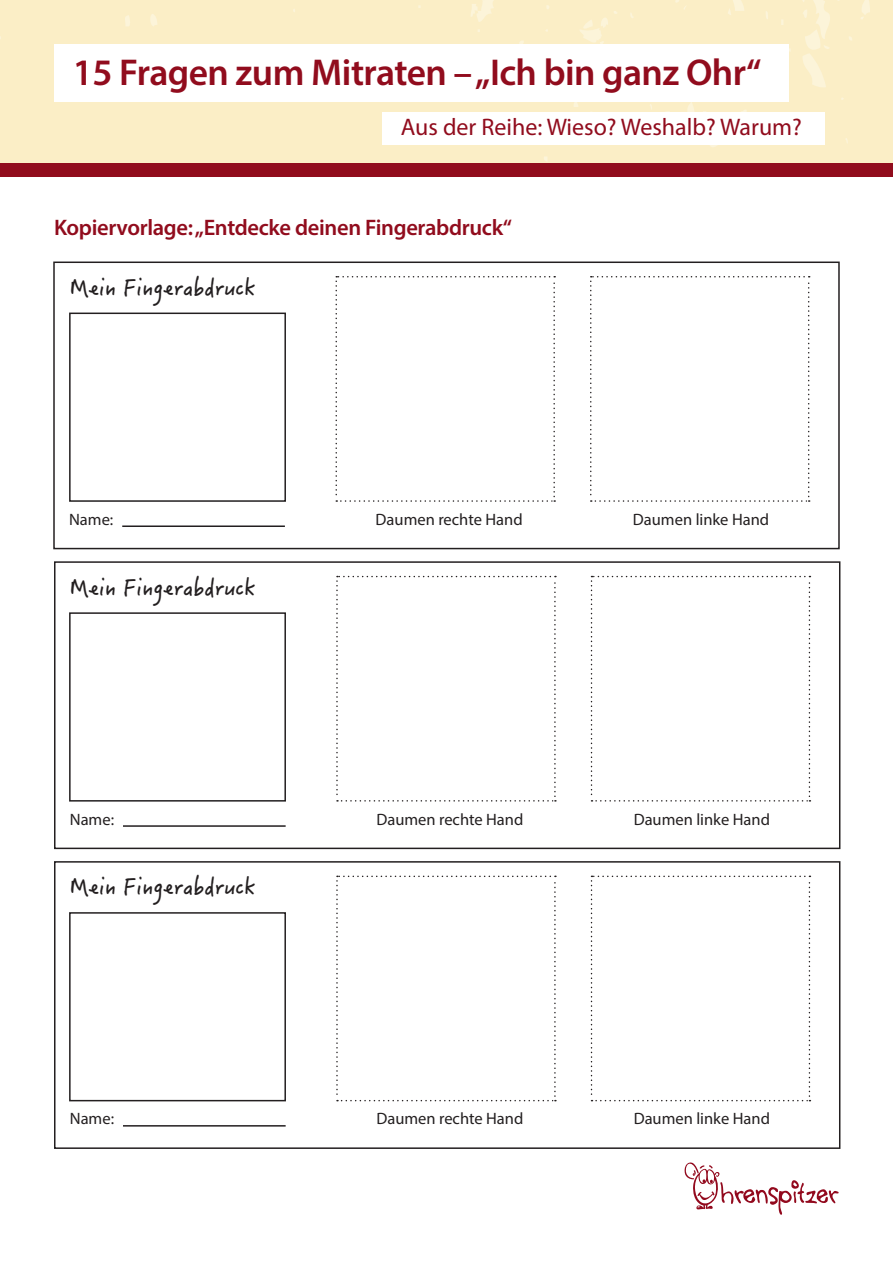
<style>
.page{position:relative;width:893px;height:1263px;background:#fff}
.page>*{position:absolute;margin:0;border:0;box-sizing:border-box;transform-origin:0 0}
.t1{font:600 37.5px "Myriad Pro";letter-spacing:-.015em;color:#910c1d}
.t2{font:24px "Myriad Pro";color:#910c1d}
.t3{font:22.5px "Hanzi Pen SC W5";color:#231f20}
.t4{font:600 22.5px "Myriad Pro";letter-spacing:-.015em;color:#910c1d}
.t5{font:16.5px "Myriad Pro";color:#231f20}
</style>
<div class="page">
<div style="left:0;top:0;width:893px;height:163px;background:#fbeec6"></div>
<div style="left:0;top:163px;width:893px;height:14px;background:#910c1d"></div>
<svg style="left:684px;top:1162px;width:154px;height:53px"></svg>
<div style="left:383px;top:112px;width:442px;height:33px;background:#fff"></div>
<div style="left:54px;top:44px;width:735px;height:58px;background:#fff"></div>
<div style="left:53px;top:261px;width:787px;height:288px;border:2px solid #231f20"></div>
<hr style="left:122px;top:525px;width:163px;height:2px;background:#231f20">
<div style="left:69px;top:313px;width:217px;height:189px;border:2px solid #231f20"></div>
<svg style="left:335px;top:276px;width:220px;height:226px"></svg>
<svg style="left:590px;top:276px;width:220px;height:226px"></svg>
<div style="left:54px;top:561px;width:786px;height:288px;border:2px solid #231f20"></div>
<hr style="left:123px;top:825px;width:163px;height:2px;background:#231f20">
<svg style="left:336px;top:576px;width:220px;height:225px"></svg>
<svg style="left:591px;top:576px;width:219px;height:225px"></svg>
<div style="left:54px;top:861px;width:786px;height:288px;border:2px solid #231f20"></div>
<hr style="left:123px;top:1125px;width:163px;height:1px;background:#231f20">
<svg style="left:336px;top:875px;width:220px;height:226px"></svg>
<svg style="left:591px;top:875px;width:219px;height:226px"></svg>
<div style="left:69px;top:612px;width:217px;height:189px;border:2px solid #231f20"></div>
<div style="left:69px;top:912px;width:217px;height:189px;border:2px solid #231f20"></div>
<h1 class="t1" style="left:73px;top:48px;width:690px">15 Fragen zum Mitraten – „Ich bin ganz Ohr“</h1>
<h2 class="t2" style="left:401px;top:113px;width:403px">Aus der Reihe: Wieso? Weshalb? Warum?</h2>
<h3 class="t4" style="left:54px;top:213px;width:459px">Kopiervorlage: „Entdecke deinen Fingerabdruck“</h3>
<h3 class="t3" style="left:70px;top:274px;width:187px">Mein Fingerabdruck</h3>
<p class="t5" style="left:69px;top:509px;width:46px">Name:</p>
<p class="t5" style="left:376px;top:509px;width:148px">Daumen rechte Hand</p>
<p class="t5" style="left:633px;top:509px;width:138px">Daumen linke Hand</p>
<h3 class="t3" style="left:70px;top:574px;width:187px">Mein Fingerabdruck</h3>
<p class="t5" style="left:70px;top:809px;width:46px">Name:</p>
<p class="t5" style="left:376px;top:809px;width:148px">Daumen rechte Hand</p>
<p class="t5" style="left:634px;top:809px;width:138px">Daumen linke Hand</p>
<h3 class="t3" style="left:70px;top:873px;width:187px">Mein Fingerabdruck</h3>
<p class="t5" style="left:70px;top:1109px;width:46px">Name:</p>
<p class="t5" style="left:376px;top:1109px;width:148px">Daumen rechte Hand</p>
<p class="t5" style="left:634px;top:1109px;width:138px">Daumen linke Hand</p>
</div>
